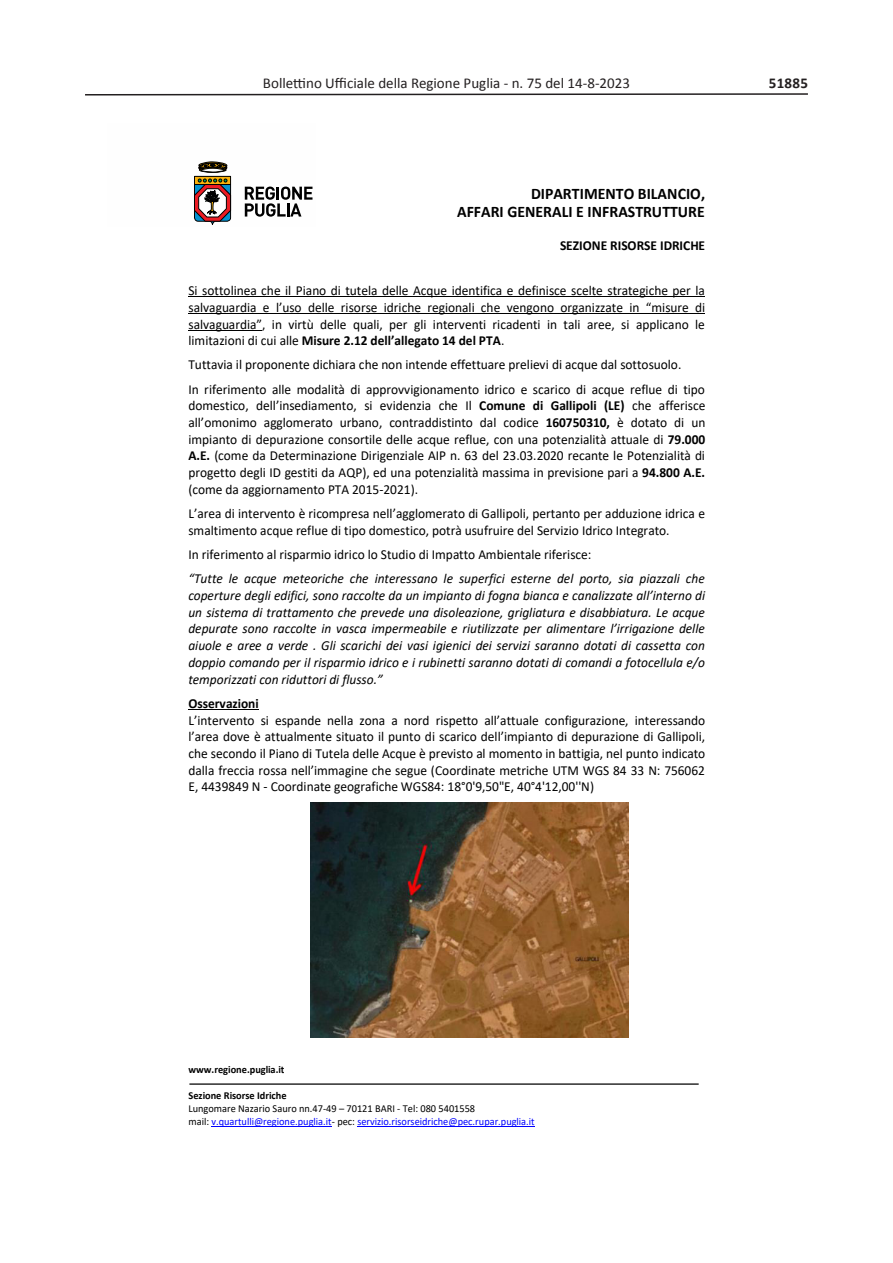
<style>
.page{position:relative;width:893px;height:1263px;background:#fff}
.page>*{position:absolute;margin:0;border:0;box-sizing:border-box;transform-origin:0 0}
.t1{font:700 16.2px/17.9px "Calibri";color:#000;text-align:right}
.t2{font:15px "Calibri";color:#231f20}
.t3{font:700 15px "Calibri";letter-spacing:.015em;color:#231f20}
.t4{font:13.8px/16.8px "Calibri";color:#000}
.t5{font:italic 13.8px/16.6px "Calibri";color:#000}
.t6{font:700 13.8px "Calibri";color:#000}
.t7{font:10.65px/12.8px "Calibri";color:#00f}
.t8{font:700 10.65px "Calibri";color:#000}
.s1{font-weight:700}
.s2{font-style:normal}
.s3{font-weight:700;color:#000}
.s4{color:#000}
</style>
<div class="page">
<svg style="left:85px;top:93px;width:723px;height:3px"></svg>
<hr style="left:189px;top:1083px;width:510px;height:2px;background:#000">
<hr style="left:211px;top:1126px;width:121px;height:1px;background:#00f">
<hr style="left:357px;top:1126px;width:178px;height:1px;background:#00f">
<svg style="left:245px;top:187px;width:67px;height:30px"></svg>
<svg style="left:194px;top:162px;width:37px;height:63px"></svg>
<hr style="left:188px;top:296px;width:517px;height:1px;background:#000">
<hr style="left:188px;top:313px;width:517px;height:1px;background:#000">
<hr style="left:188px;top:330px;width:74px;height:1px;background:#000">
<hr style="left:188px;top:709px;width:71px;height:1px;background:#000">
<img style="left:311px;top:803px;width:317px;height:235px">
<p class="t2" style="left:263px;top:74px;width:369px">Bollettino Ufficiale della Regione Puglia - n. 75 del 14-8-2023</p>
<p class="t3" style="left:769px;top:72px;width:41px">51885</p>
<p class="t1" style="left:457px;top:184px;width:249px">DIPARTIMENTO BILANCIO,<br>AFFARI GENERALI E INFRASTRUTTURE</p>
<p class="t6" style="left:560px;top:236px;width:147px">SEZIONE RISORSE IDRICHE</p>
<p class="t4" style="left:188px;top:282px;width:518px;text-align:justify">Si sottolinea che il Piano di tutela delle Acque identifica e definisce scelte strategiche per la salvaguardia e l’uso delle risorse idriche regionali che vengono organizzate in “misure di salvaguardia”, in virtù delle quali, per gli interventi ricadenti in tali aree, si applicano le limitazioni di cui alle <span class="s1">Misure 2.12 dell’allegato 14 del PTA</span>.</p>
<p class="t4" style="left:188px;top:352px;width:518px;line-height:24.2px">Tuttavia il proponente dichiara che non intende effettuare prelievi di acque dal sottosuolo.<br>In riferimento alle modalità di approvvigionamento idrico e scarico di acque reflue di tipo</p>
<p class="t4" style="left:188px;top:397px;width:518px;text-align:justify">domestico, dell’insediamento, si evidenzia che Il <span class="s1">Comune di Gallipoli (LE)</span> che afferisce all’omonimo agglomerato urbano, contraddistinto dal codice <span class="s1">160750310,</span> è dotato di un impianto di depurazione consortile delle acque reflue, con una potenzialità attuale di <span class="s1">79.000<br>A.E.</span> (come da Determinazione Dirigenziale AIP n. 63 del 23.03.2020 recante le Potenzialità di progetto degli ID gestiti da AQP), ed una potenzialità massima in previsione pari a <span class="s1">94.800 A.E. </span>(come da aggiornamento PTA 2015-2021).</p>
<p class="t4" style="left:188px;top:505px;width:518px">L’area di intervento è ricompresa nell’agglomerato di Gallipoli, pertanto per adduzione idrica e smaltimento acque reflue di tipo domestico, potrà usufruire del Servizio Idrico Integrato.</p>
<p class="t5" style="left:188px;top:542px;width:518px;line-height:24.2px"><span class="s2">In riferimento al risparmio idrico lo Studio di Impatto Ambientale riferisce:<br></span>“Tutte le acque meteoriche che interessano le superfici esterne del porto, sia piazzali che</p>
<p class="t5" style="left:188px;top:586px;width:518px;text-align:justify">coperture degli edifici, sono raccolte da un impianto di fogna bianca e canalizzate all’interno di un sistema di trattamento che prevede una disoleazione, grigliatura e disabbiatura. Le acque depurate sono raccolte in vasca impermeabile e riutilizzate per alimentare l’irrigazione delle aiuole e aree a verde . Gli scarichi dei vasi igienici dei servizi saranno dotati di cassetta con doppio comando per il risparmio idrico e i rubinetti saranno dotati di comandi a fotocellula e/o temporizzati con riduttori di flusso.”</p>
<p class="t4" style="left:188px;top:694px;width:518px"><span class="s1">Osservazioni<br></span>L’intervento si espande nella zona a nord rispetto all’attuale configurazione, interessando l’area dove è attualmente situato il punto di scarico dell’impianto di depurazione di Gallipoli, che secondo il Piano di Tutela delle Acque è previsto al momento in battigia, nel punto indicato dalla freccia rossa nell’immagine che segue (Coordinate metriche UTM WGS 84 33 N: 756062<br>E, 4439849 N - Coordinate geografiche WGS84: 18°0'9,50"E, 40°4'12,00''N)</p>
<p class="t8" style="left:188px;top:1062px;width:98px">www.regione.puglia.it</p>
<p class="t7" style="left:188px;top:1089px;width:348px"><span class="s3">Sezione Risorse Idriche<br></span><span class="s4">Lungomare Nazario Sauro nn.47-49 – 70121 BARI - Tel: 080 5401558<br>mail:</span> v.quartulli@regione.puglia.it<span class="s4">- pec:</span> servizio.risorseidriche@pec.rupar.puglia.it</p>
</div>
